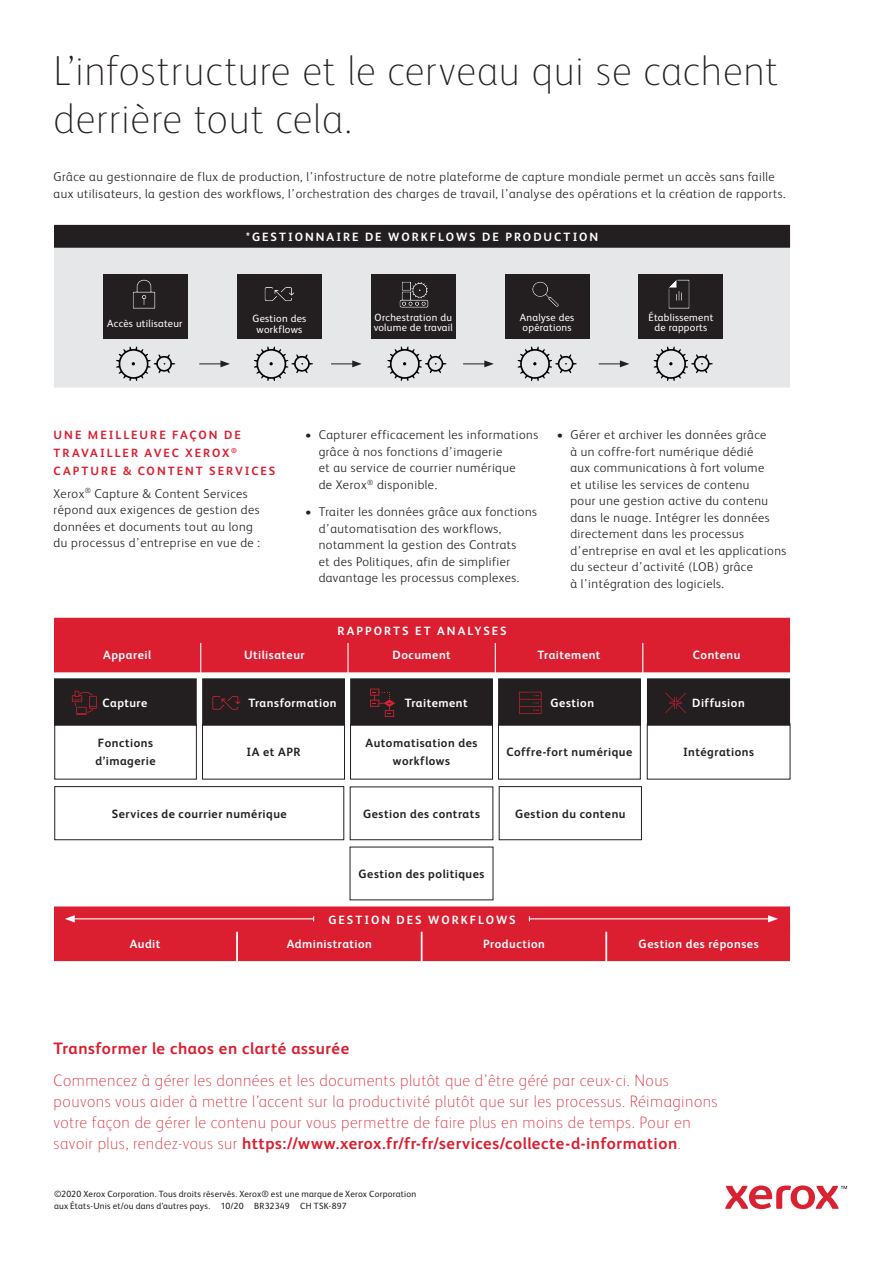
<style>
.page{position:relative;width:893px;height:1263px;background:#fff}
.page>*{position:absolute;margin:0;border:0;box-sizing:border-box;transform-origin:0 0}
.Page_Title{font:100 42px/48px "Xerox Sans";letter-spacing:.02em;color:#231f20}
.Call_to_action{font:100 16.5px/21px "Xerox Sans";letter-spacing:.03em;color:#db1e30}
.Body_Subhead{font:700 16.5px "Xerox Sans";letter-spacing:.03em;color:#db1e30}
.Body_Text{font:300 12.75px/16.5px "Xerox Sans";letter-spacing:.04em;color:#231f20}
.Body_Subhead-2{font:700 12px/18px "Xerox Sans";letter-spacing:.04em;color:#231f20}
.Body_Subhead-3{font:700 12px "Xerox Sans";letter-spacing:.045em;color:#fff}
.Body_Subhead-4{font:700 12px/18px "Xerox Sans";letter-spacing:.165em;color:#db1e30}
.Body_Subhead-5{font:700 12px "Xerox Sans";letter-spacing:.165em;color:#fff}
.Body_Subhead-6{font:700 12px "Xerox Sans";letter-spacing:.17em;color:#fff}
.Body_Text-2{font:10.5px/10.5px "Xerox Sans";letter-spacing:.025em;color:#fff}
.Legal{font:9px/12px "Xerox Sans";letter-spacing:.02em;color:#231f20}
.s1{font-weight:700}
</style>
<div class="page">
<svg style="left:725px;top:1185px;width:122px;height:24px"></svg>
<div style="left:55px;top:618px;width:734px;height:24px;background:#db1e30"></div>
<div style="left:55px;top:637px;width:144px;height:35px;background:#db1e30"></div>
<div style="left:202px;top:637px;width:145px;height:35px;background:#db1e30"></div>
<div style="left:349px;top:637px;width:145px;height:35px;background:#db1e30"></div>
<div style="left:497px;top:637px;width:144px;height:35px;background:#db1e30"></div>
<div style="left:644px;top:637px;width:145px;height:35px;background:#db1e30"></div>
<div style="left:55px;top:907px;width:734px;height:24px;background:#db1e30"></div>
<div style="left:54px;top:906px;width:736px;height:26px;border:2px solid #db1e30"></div>
<div style="left:55px;top:926px;width:180px;height:34px;background:#db1e30"></div>
<div style="left:54px;top:925px;width:182px;height:36px;border:2px solid #db1e30"></div>
<div style="left:239px;top:926px;width:181px;height:34px;background:#db1e30"></div>
<div style="left:238px;top:925px;width:183px;height:36px;border:2px solid #db1e30"></div>
<div style="left:423px;top:926px;width:182px;height:34px;background:#db1e30"></div>
<div style="left:423px;top:925px;width:182px;height:36px;border:2px solid #db1e30"></div>
<div style="left:608px;top:926px;width:181px;height:34px;background:#db1e30"></div>
<div style="left:607px;top:925px;width:183px;height:36px;border:2px solid #db1e30"></div>
<div style="left:55px;top:679px;width:141px;height:46px;background:#231f20"></div>
<div style="left:54px;top:678px;width:143px;height:48px;border:2px solid #231f20"></div>
<div style="left:203px;top:679px;width:141px;height:46px;background:#231f20"></div>
<div style="left:202px;top:678px;width:143px;height:48px;border:2px solid #231f20"></div>
<div style="left:351px;top:679px;width:141px;height:46px;background:#231f20"></div>
<div style="left:350px;top:678px;width:143px;height:48px;border:2px solid #231f20"></div>
<div style="left:499px;top:679px;width:141px;height:46px;background:#231f20"></div>
<div style="left:498px;top:678px;width:143px;height:48px;border:2px solid #231f20"></div>
<div style="left:648px;top:679px;width:141px;height:46px;background:#231f20"></div>
<div style="left:647px;top:678px;width:143px;height:48px;border:2px solid #231f20"></div>
<div style="left:54px;top:724px;width:143px;height:55px;border:1px solid #231f20"></div>
<div style="left:202px;top:724px;width:143px;height:55px;border:1px solid #231f20"></div>
<div style="left:350px;top:724px;width:143px;height:55px;border:1px solid #231f20"></div>
<div style="left:498px;top:724px;width:143px;height:55px;border:1px solid #231f20"></div>
<div style="left:647px;top:724px;width:143px;height:55px;border:1px solid #231f20"></div>
<div style="left:54px;top:786px;width:290px;height:54px;border:1px solid #231f20"></div>
<div style="left:350px;top:786px;width:143px;height:54px;border:1px solid #231f20"></div>
<div style="left:499px;top:786px;width:143px;height:54px;border:1px solid #231f20"></div>
<hr style="left:72px;top:918px;width:242px;height:1px;background:#fff">
<svg style="left:65px;top:915px;width:10px;height:7px"></svg>
<hr style="left:529px;top:918px;width:241px;height:1px;background:#fff">
<svg style="left:768px;top:915px;width:10px;height:7px"></svg>
<svg style="left:519px;top:692px;width:22px;height:22px"></svg>
<svg style="left:212px;top:696px;width:29px;height:14px"></svg>
<svg style="left:72px;top:691px;width:25px;height:24px"></svg>
<svg style="left:370px;top:689px;width:25px;height:28px"></svg>
<svg style="left:665px;top:693px;width:21px;height:20px"></svg>
<div style="left:54px;top:248px;width:736px;height:139px;background:#e6e7e9"></div>
<div style="left:55px;top:226px;width:734px;height:21px;background:#231f20"></div>
<div style="left:54px;top:225px;width:736px;height:23px;border:2px solid #231f20"></div>
<div style="left:103px;top:274px;width:85px;height:64px;background:#231f20"></div>
<img style="left:133px;top:279px;width:23px;height:30px">
<div style="left:237px;top:274px;width:85px;height:64px;background:#231f20"></div>
<img style="left:264px;top:287px;width:30px;height:14px">
<div style="left:371px;top:274px;width:84px;height:64px;background:#231f20"></div>
<img style="left:399px;top:281px;width:30px;height:27px">
<div style="left:505px;top:274px;width:84px;height:64px;background:#231f20"></div>
<img style="left:532px;top:281px;width:27px;height:26px">
<div style="left:639px;top:274px;width:84px;height:64px;background:#231f20"></div>
<img style="left:668px;top:279px;width:22px;height:30px">
<svg style="left:116px;top:347px;width:59px;height:34px"></svg>
<svg style="left:254px;top:347px;width:59px;height:34px"></svg>
<svg style="left:387px;top:347px;width:59px;height:34px"></svg>
<svg style="left:518px;top:347px;width:59px;height:34px"></svg>
<svg style="left:654px;top:347px;width:59px;height:34px"></svg>
<svg style="left:199px;top:360px;width:31px;height:7px"></svg>
<svg style="left:331px;top:360px;width:31px;height:7px"></svg>
<svg style="left:463px;top:360px;width:31px;height:7px"></svg>
<svg style="left:599px;top:360px;width:30px;height:7px"></svg>
<p class="Page_Title" style="left:54px;top:45px;width:726px">L’infostructure et le cerveau qui se cachent derrière tout cela.</p>
<p class="Body_Text" style="left:54px;top:168px;width:733px">Grâce au gestionnaire de flux de production, l’infostructure de notre plateforme de capture mondiale permet un accès sans faille aux utilisateurs, la gestion des workflows, l’orchestration des charges de travail, l’analyse des opérations et la création de rapports.</p>
<p class="Body_Text-2" style="left:107px;top:318px;width:77px">Accès utilisateur</p>
<p class="Body_Subhead-5" style="left:246px;top:229px;width:354px">*GESTIONNAIRE DE WORKFLOWS DE PRODUCTION</p>
<p class="Body_Text-2" style="left:253px;top:313px;width:55px;text-align:center">Gestion des workflows</p>
<p class="Body_Text-2" style="left:374px;top:311px;width:81px">Orchestration du volume de travail</p>
<p class="Body_Text-2" style="left:520px;top:311px;width:56px">Analyse des opérations</p>
<p class="Body_Text-2" style="left:649px;top:311px;width:66px;text-align:center">Établissement de rapports</p>
<p class="Body_Subhead-4" style="left:54px;top:425px;width:223px">UNE MEILLEURE FAÇON DE<br>TRAVAILLER AVEC XEROX<sup>®<br></sup>CAPTURE &amp; CONTENT SERVICES</p>
<p class="Body_Text" style="left:54px;top:484px;width:208px">Xerox<sup>®</sup> Capture &amp; Content Services répond aux exigences de gestion des données et documents tout au long du processus d’entreprise en vue de :</p>
<p class="Body_Text" style="left:319px;top:426px;width:221px;text-indent:-14px">• Capturer efficacement les informations grâce à nos fonctions d’imagerie<br>et au service de courrier numérique<br>de Xerox<sup>®</sup> disponible.</p>
<p class="Body_Text" style="left:319px;top:503px;width:220px;text-indent:-14px">• Traiter les données grâce aux fonctions d’automatisation des workflows, notamment la gestion des Contrats<br>et des Politiques, afin de simplifier davantage les processus complexes.</p>
<p class="Body_Subhead-6" style="left:337px;top:623px;width:171px">RAPPORTS ET ANALYSES</p>
<p class="Body_Text" style="left:570px;top:426px;width:218px;text-indent:-14px">• Gérer et archiver les données grâce<br>à un coffre-fort numérique dédié<br>aux communications à fort volume<br>et utilise les services de contenu<br>pour une gestion active du contenu dans le nuage. Intégrer les données directement dans les processus d’entreprise en aval et les applications du secteur d’activité (LOB) grâce<br>à l’intégration des logiciels.</p>
<p class="Body_Subhead-3" style="left:103px;top:647px;width:49px">Appareil</p>
<p class="Body_Subhead-3" style="left:244px;top:647px;width:62px">Utilisateur</p>
<p class="Body_Subhead-3" style="left:392px;top:647px;width:60px">Document</p>
<p class="Body_Subhead-3" style="left:538px;top:647px;width:64px">Traitement</p>
<p class="Body_Subhead-3" style="left:693px;top:647px;width:49px">Contenu</p>
<p class="Body_Subhead-3" style="left:102px;top:694px;width:46px">Capture</p>
<p class="Body_Subhead-3" style="left:248px;top:694px;width:90px">Transformation</p>
<p class="Body_Subhead-3" style="left:405px;top:694px;width:64px">Traitement</p>
<p class="Body_Subhead-3" style="left:551px;top:694px;width:45px">Gestion</p>
<p class="Body_Subhead-3" style="left:692px;top:694px;width:54px">Diffusion</p>
<p class="Body_Subhead-2" style="left:95px;top:733px;width:62px">Fonctions d’imagerie</p>
<p class="Body_Subhead-2" style="left:246px;top:742px;width:56px">IA et APR</p>
<p class="Body_Subhead-2" style="left:366px;top:733px;width:113px;text-align:center">Automatisation des workflows</p>
<p class="Body_Subhead-2" style="left:506px;top:742px;width:127px">Coffre-fort numérique</p>
<p class="Body_Subhead-2" style="left:683px;top:742px;width:72px">Intégrations</p>
<p class="Body_Subhead-2" style="left:112px;top:804px;width:177px">Services de courrier numérique</p>
<p class="Body_Subhead-2" style="left:363px;top:804px;width:118px">Gestion des contrats</p>
<p class="Body_Subhead-2" style="left:359px;top:864px;width:127px">Gestion des politiques</p>
<p class="Body_Subhead-2" style="left:515px;top:804px;width:112px">Gestion du contenu</p>
<p class="Body_Subhead-5" style="left:328px;top:911px;width:189px">GESTION DES WORKFLOWS</p>
<p class="Body_Subhead-3" style="left:130px;top:935px;width:32px">Audit</p>
<p class="Body_Subhead-3" style="left:287px;top:935px;width:87px">Administration</p>
<p class="Body_Subhead-3" style="left:483px;top:935px;width:63px">Production</p>
<p class="Body_Subhead-3" style="left:639px;top:935px;width:122px">Gestion des réponses</p>
<p class="Body_Subhead" style="left:54px;top:1037px;width:297px">Transformer le chaos en clarté assurée</p>
<p class="Call_to_action" style="left:54px;top:1069px;width:665px">Commencez à gérer les données et les documents plutôt que d’être géré par ceux-ci. Nous pouvons vous aider à mettre l’accent sur la productivité plutôt que sur les processus. Réimaginons votre façon de gérer le contenu pour vous permettre de faire plus en moins de temps. Pour en savoir plus, rendez-vous sur <span class="s1">https://www.xerox.fr/fr-fr/services/collecte-d-information</span>.</p>
<p class="Legal" style="left:54px;top:1187px;width:364px">©2020 Xerox Corporation. Tous droits réservés. Xerox® est une marque de Xerox Corporation aux États-Unis et/ou dans d’autres pays. 10/20 BR32349 CH TSK-897</p>
</div>
